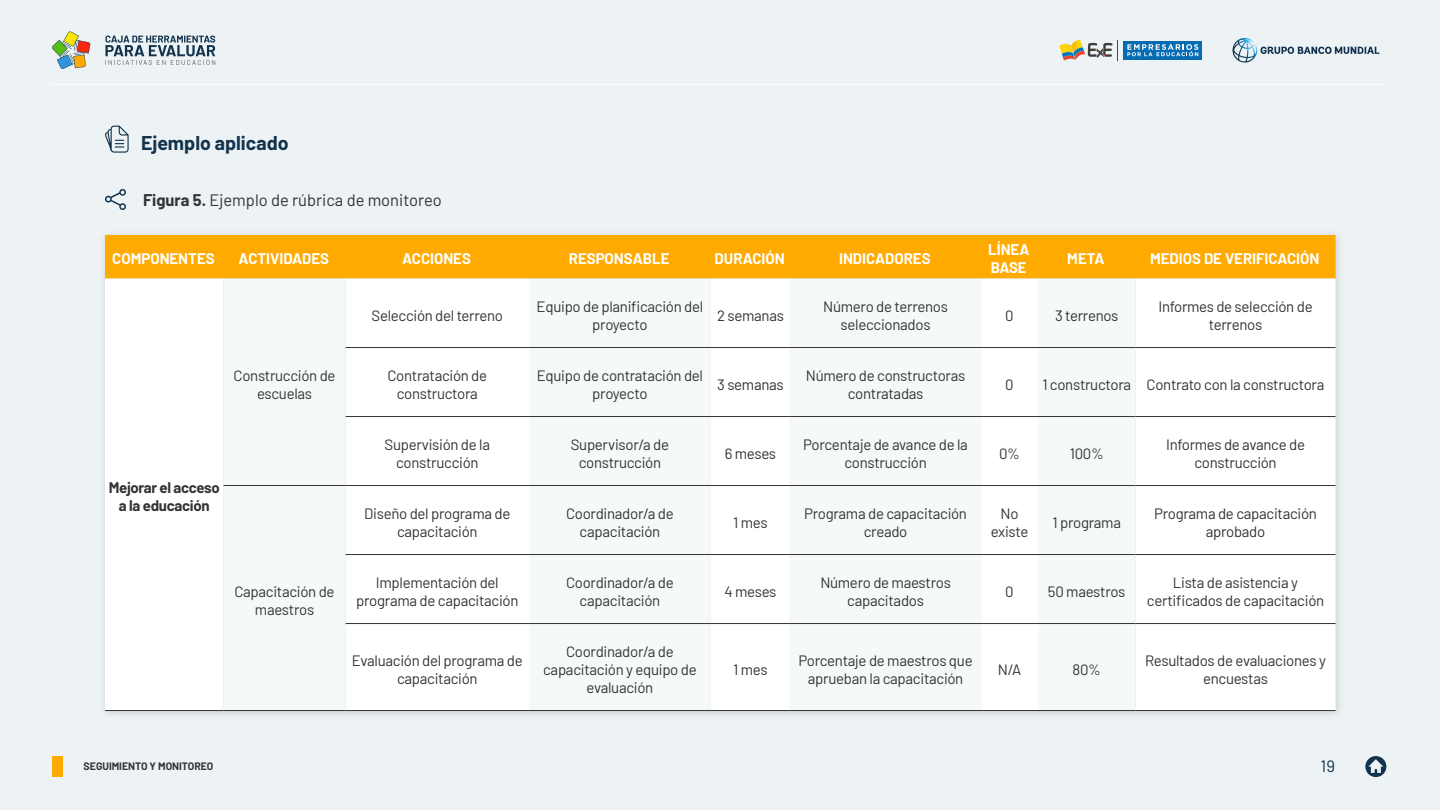
<style>
.page{position:relative;width:1440px;height:810px;background:#edf2f5}
.page>*{position:absolute;margin:0;border:0;box-sizing:border-box;transform-origin:0 0}
.ExE_Subtítulo_B{font:700 19.5px "Barlow";color:#12334d}
.ExE_Lista_A{font:16.5px "Barlow";color:#333}
.t1{font:16.5px "Barlow";color:#12334d}
.ExE_Texto_cuadros{font:15px/18px "Barlow";letter-spacing:-.02em;color:#333;text-align:center}
.ExE_Texto_cuadros-2{font:700 15px/18px "Barlow";color:#fff}
.ExE_Texto_cuadros-3{font:700 15px/18px "Barlow";letter-spacing:-.02em;color:#333;text-align:center}
.t2{font:700 10.5px "Barlow";color:#333}
.s1{font-weight:700}
</style>
<div class="page">
<div style="left:98px;top:228px;width:1247px;height:493px;background:#000;opacity:.15"></div>
<div style="left:105px;top:235px;width:1231px;height:44px;background:#ffaa01"></div>
<div style="left:105px;top:279px;width:1231px;height:431px;background:#fff"></div>
<svg style="left:224px;top:279px;width:912px;height:431px;fill:#f6f9fa"></svg>
<hr style="left:105px;top:710px;width:119px;height:1px;background:#333">
<hr style="left:346px;top:347px;width:183px;height:1px;background:#333">
<hr style="left:529px;top:347px;width:182px;height:1px;background:#333">
<hr style="left:711px;top:347px;width:79px;height:1px;background:#333">
<hr style="left:790px;top:347px;width:191px;height:1px;background:#333">
<hr style="left:981px;top:347px;width:57px;height:1px;background:#333">
<hr style="left:1038px;top:347px;width:98px;height:1px;background:#333">
<hr style="left:1136px;top:347px;width:200px;height:1px;background:#333">
<hr style="left:346px;top:416px;width:183px;height:1px;background:#333">
<hr style="left:529px;top:416px;width:182px;height:1px;background:#333">
<hr style="left:711px;top:416px;width:79px;height:1px;background:#333">
<hr style="left:790px;top:416px;width:191px;height:1px;background:#333">
<hr style="left:981px;top:416px;width:57px;height:1px;background:#333">
<hr style="left:1038px;top:416px;width:98px;height:1px;background:#333">
<hr style="left:1136px;top:416px;width:200px;height:1px;background:#333">
<hr style="left:224px;top:485px;width:122px;height:1px;background:#333">
<hr style="left:346px;top:554px;width:183px;height:1px;background:#333">
<hr style="left:529px;top:554px;width:182px;height:1px;background:#333">
<hr style="left:711px;top:554px;width:79px;height:1px;background:#333">
<hr style="left:790px;top:554px;width:191px;height:1px;background:#333">
<hr style="left:981px;top:554px;width:57px;height:1px;background:#333">
<hr style="left:1038px;top:554px;width:98px;height:1px;background:#333">
<hr style="left:1136px;top:554px;width:200px;height:1px;background:#333">
<hr style="left:346px;top:623px;width:183px;height:1px;background:#333">
<hr style="left:529px;top:623px;width:182px;height:1px;background:#333">
<hr style="left:711px;top:623px;width:79px;height:1px;background:#333">
<hr style="left:790px;top:623px;width:191px;height:1px;background:#333">
<hr style="left:981px;top:623px;width:57px;height:1px;background:#333">
<hr style="left:1038px;top:623px;width:98px;height:1px;background:#333">
<hr style="left:1136px;top:623px;width:200px;height:1px;background:#333">
<hr style="left:224px;top:710px;width:122px;height:1px;background:#333">
<hr style="left:346px;top:710px;width:183px;height:1px;background:#333">
<hr style="left:529px;top:710px;width:182px;height:1px;background:#333">
<hr style="left:711px;top:710px;width:79px;height:1px;background:#333">
<hr style="left:790px;top:710px;width:191px;height:1px;background:#333">
<hr style="left:981px;top:710px;width:57px;height:1px;background:#333">
<hr style="left:1038px;top:710px;width:98px;height:1px;background:#333">
<hr style="left:1136px;top:710px;width:200px;height:1px;background:#333">
<hr style="left:346px;top:485px;width:183px;height:1px;background:#333">
<hr style="left:529px;top:485px;width:182px;height:1px;background:#333">
<hr style="left:711px;top:485px;width:79px;height:1px;background:#333">
<hr style="left:790px;top:485px;width:191px;height:1px;background:#333">
<hr style="left:981px;top:485px;width:57px;height:1px;background:#333">
<hr style="left:1038px;top:485px;width:98px;height:1px;background:#333">
<hr style="left:1136px;top:485px;width:200px;height:1px;background:#333">
<svg style="left:105px;top:189px;width:21px;height:21px"></svg>
<svg style="left:105px;top:126px;width:24px;height:27px"></svg>
<div style="left:52px;top:756px;width:11px;height:21px;background:#ffaa01"></div>
<svg style="left:1365px;top:756px;width:21px;height:21px"></svg>
<svg style="left:1233px;top:38px;width:146px;height:25px"></svg>
<svg style="left:1059px;top:40px;width:59px;height:20px"></svg>
<div style="left:1124px;top:41px;width:78px;height:18px;background:#056bb3"></div>
<svg style="left:1127px;top:44px;width:71px;height:12px"></svg>
<svg style="left:52px;top:31px;width:39px;height:38px"></svg>
<svg style="left:105px;top:36px;width:110px;height:29px"></svg>
<p class="ExE_Subtítulo_B" style="left:141px;top:128px;width:149px">Ejemplo aplicado</p>
<p class="ExE_Lista_A" style="left:143px;top:188px;width:300px"><span class="s1">Figura 5.</span> Ejemplo de rúbrica de monitoreo</p>
<p class="ExE_Texto_cuadros-2" style="left:112px;top:248px;width:104px">COMPONENTES</p>
<p class="ExE_Texto_cuadros-2" style="left:239px;top:248px;width:92px">ACTIVIDADES</p>
<p class="ExE_Texto_cuadros-2" style="left:402px;top:248px;width:70px">ACCIONES</p>
<p class="ExE_Texto_cuadros-2" style="left:569px;top:248px;width:102px">RESPONSABLE</p>
<p class="ExE_Texto_cuadros-2" style="left:715px;top:248px;width:72px">DURACIÓN</p>
<p class="ExE_Texto_cuadros-2" style="left:839px;top:248px;width:93px">INDICADORES</p>
<p class="ExE_Texto_cuadros-2" style="left:988px;top:239px;width:43px">LÍNEA<br>BASE</p>
<p class="ExE_Texto_cuadros-2" style="left:1067px;top:248px;width:39px">META</p>
<p class="ExE_Texto_cuadros-2" style="left:1150px;top:248px;width:171px">MEDIOS DE VERIFICACIÓN</p>
<p class="ExE_Texto_cuadros" style="left:234px;top:365px;width:103px">Construcción de escuelas</p>
<p class="ExE_Texto_cuadros-3" style="left:109px;top:477px;width:112px">Mejorar el acceso a la educación</p>
<p class="ExE_Texto_cuadros" style="left:235px;top:581px;width:102px">Capacitación de maestros</p>
<p class="ExE_Texto_cuadros" style="left:372px;top:305px;width:133px">Selección del terreno</p>
<p class="ExE_Texto_cuadros" style="left:537px;top:296px;width:168px">Equipo de planificación del proyecto</p>
<p class="ExE_Texto_cuadros" style="left:717px;top:305px;width:68px">2 semanas</p>
<p class="ExE_Texto_cuadros" style="left:823px;top:296px;width:126px">Número de terrenos seleccionados</p>
<p class="ExE_Texto_cuadros" style="left:1005px;top:305px;width:10px">0</p>
<p class="ExE_Texto_cuadros" style="left:1055px;top:305px;width:65px">3 terrenos</p>
<p class="ExE_Texto_cuadros" style="left:1158px;top:296px;width:156px">Informes de selección de terrenos</p>
<p class="ExE_Texto_cuadros" style="left:387px;top:365px;width:101px">Contratación de constructora</p>
<p class="ExE_Texto_cuadros" style="left:537px;top:365px;width:168px">Equipo de contratación del proyecto</p>
<p class="ExE_Texto_cuadros" style="left:717px;top:374px;width:68px">3 semanas</p>
<p class="ExE_Texto_cuadros" style="left:806px;top:365px;width:161px">Número de constructoras contratadas</p>
<p class="ExE_Texto_cuadros" style="left:1005px;top:374px;width:10px">0</p>
<p class="ExE_Texto_cuadros" style="left:1042px;top:374px;width:90px">1 constructora</p>
<p class="ExE_Texto_cuadros" style="left:1147px;top:374px;width:179px">Contrato con la constructora</p>
<p class="ExE_Texto_cuadros" style="left:385px;top:434px;width:107px">Supervisión de la construcción</p>
<p class="ExE_Texto_cuadros" style="left:571px;top:434px;width:100px">Supervisor/a de construcción</p>
<p class="ExE_Texto_cuadros" style="left:725px;top:443px;width:53px">6 meses</p>
<p class="ExE_Texto_cuadros" style="left:803px;top:434px;width:166px">Porcentaje de avance de la construcción</p>
<p class="ExE_Texto_cuadros" style="left:999px;top:443px;width:22px">0%</p>
<p class="ExE_Texto_cuadros" style="left:1070px;top:443px;width:36px">100%</p>
<p class="ExE_Texto_cuadros" style="left:1166px;top:434px;width:140px">Informes de avance de construcción</p>
<p class="ExE_Texto_cuadros" style="left:364px;top:503px;width:148px">Diseño del programa de capacitación</p>
<p class="ExE_Texto_cuadros" style="left:566px;top:503px;width:109px">Coordinador/a de capacitación</p>
<p class="ExE_Texto_cuadros" style="left:733px;top:512px;width:36px">1 mes</p>
<p class="ExE_Texto_cuadros" style="left:804px;top:503px;width:164px">Programa de capacitación creado</p>
<p class="ExE_Texto_cuadros" style="left:991px;top:503px;width:39px">No existe</p>
<p class="ExE_Texto_cuadros" style="left:1052px;top:512px;width:70px">1 programa</p>
<p class="ExE_Texto_cuadros" style="left:1154px;top:503px;width:164px">Programa de capacitación aprobado</p>
<p class="ExE_Texto_cuadros" style="left:356px;top:572px;width:164px">Implementación del programa de capacitación</p>
<p class="ExE_Texto_cuadros" style="left:566px;top:572px;width:109px">Coordinador/a de capacitación</p>
<p class="ExE_Texto_cuadros" style="left:725px;top:581px;width:53px">4 meses</p>
<p class="ExE_Texto_cuadros" style="left:820px;top:572px;width:132px">Número de maestros capacitados</p>
<p class="ExE_Texto_cuadros" style="left:1005px;top:581px;width:10px">0</p>
<p class="ExE_Texto_cuadros" style="left:1048px;top:581px;width:79px">50 maestros</p>
<p class="ExE_Texto_cuadros" style="left:1147px;top:572px;width:179px">Lista de asistencia y certificados de capacitación</p>
<p class="ExE_Texto_cuadros" style="left:352px;top:650px;width:172px">Evaluación del programa de capacitación</p>
<p class="ExE_Texto_cuadros" style="left:543px;top:641px;width:155px">Coordinador/a de capacitación y equipo de evaluación</p>
<p class="ExE_Texto_cuadros" style="left:733px;top:659px;width:36px">1 mes</p>
<p class="ExE_Texto_cuadros" style="left:799px;top:650px;width:176px">Porcentaje de maestros que aprueban la capacitación</p>
<p class="ExE_Texto_cuadros" style="left:998px;top:659px;width:25px">N/A</p>
<p class="ExE_Texto_cuadros" style="left:1073px;top:659px;width:30px">80%</p>
<p class="ExE_Texto_cuadros" style="left:1145px;top:650px;width:182px">Resultados de evaluaciones y encuestas</p>
<p class="t2" style="left:84px;top:758px;width:131px">SEGUIMIENTO Y MONITOREO</p>
<p class="t1" style="left:1321px;top:754px;width:16px">19</p>
</div>
